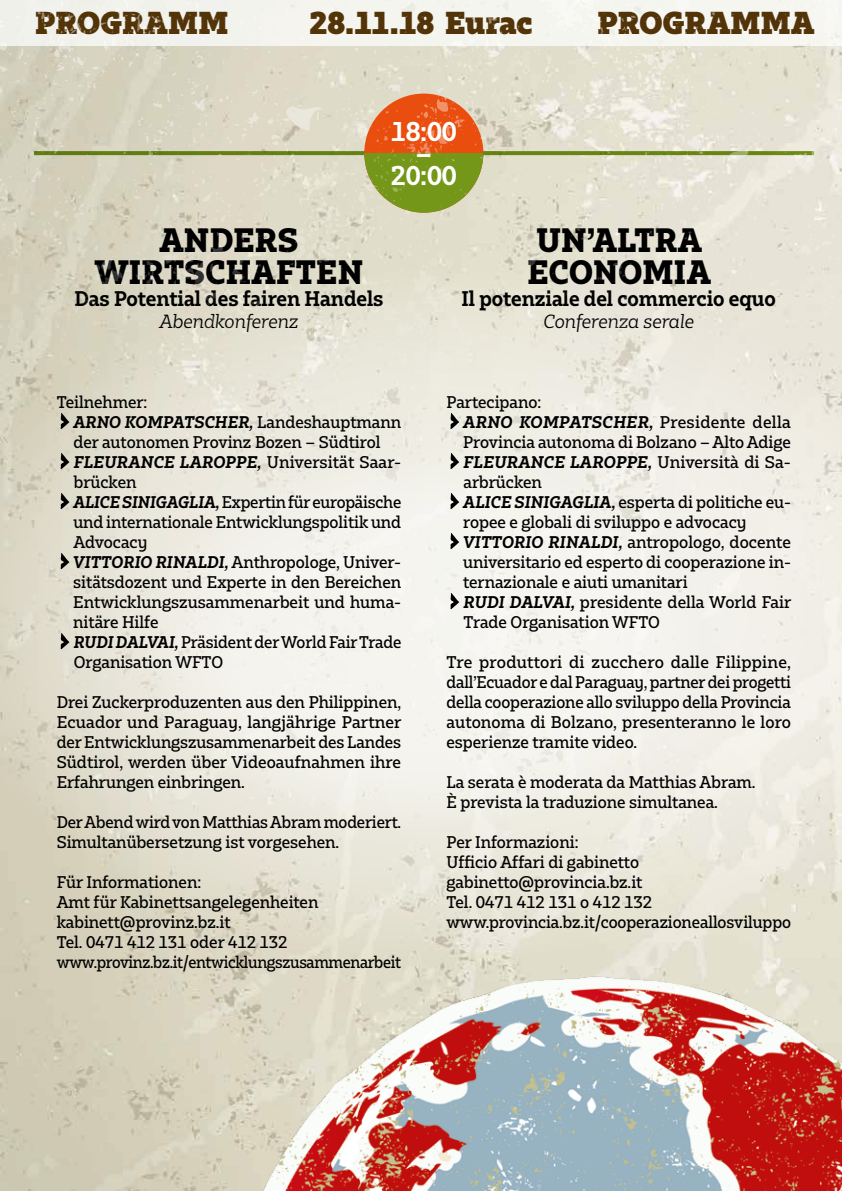
<style>
.page{position:relative;width:842px;height:1191px;background:#fff}
.page>*{position:absolute;margin:0;border:0;box-sizing:border-box;transform-origin:0 0}
.t1{font:800 32px/32px "Bw Glenn Slab";letter-spacing:.01em;color:#000;text-align:center}
.t2{font:900 30px "Bw Glenn Slab";letter-spacing:.005em;color:#533408}
.t3{font:700 25.6px/22.2px "Bw Glenn Slab";color:#fff;text-align:center}
.t4{font:700 20px "Bw Glenn Slab";color:#000}
.t5{font:italic 18px "Bw Glenn Slab";color:#000}
.t6{font:500 16px/20px "Bw Glenn Slab";color:#000}
.t7{font:500 16px/20px "Bw Glenn Slab";color:#000;scale:.96 1}
.t8{font:500 15.8px "Bw Glenn Slab";letter-spacing:-.02em;color:#000;scale:.94 1}
.s1{font-weight:700;font-style:italic}
</style>
<div class="page">
<svg style="left:0;top:433px;width:842px;height:533px;background:#e9e6da"></svg>
<div style="left:142px;top:450px;width:567px;height:383px;background:#f4f3ed;border-radius:50%"></div>
<img style="left:18px;top:854px;width:824px;height:337px">
<svg style="left:61px;top:453px;width:8px;height:16px"></svg>
<svg style="left:61px;top:493px;width:8px;height:16px"></svg>
<svg style="left:61px;top:553px;width:8px;height:16px"></svg>
<svg style="left:61px;top:633px;width:8px;height:16px"></svg>
<svg style="left:450px;top:453px;width:9px;height:16px"></svg>
<svg style="left:450px;top:493px;width:9px;height:16px"></svg>
<svg style="left:450px;top:533px;width:9px;height:16px"></svg>
<svg style="left:450px;top:593px;width:9px;height:16px"></svg>
<img style="left:0;top:0;width:842px;height:433px">
<h2 class="t2" style="left:35px;top:4px;width:195px">PROGRAMM</h2>
<h2 class="t2" style="left:310px;top:4px;width:224px">28.11.18 Eurac</h2>
<h2 class="t2" style="left:597px;top:4px;width:218px">PROGRAMMA</h2>
<h3 class="t3" style="left:391px;top:120px;width:68px">18:00 –<br>20:00</h3>
<h1 class="t1" style="left:95px;top:223px;width:270px">ANDERS<br>WIRTSCHAFTEN</h1>
<p class="t4" style="left:74px;top:285px;width:311px">Das Potential des fairen Handels</p>
<p class="t5" style="left:160px;top:309px;width:140px">Abendkonferenz</p>
<h1 class="t1" style="left:527px;top:223px;width:185px;text-align:left">UN’ALTRA<br>ECONOMIA</h1>
<p class="t4" style="left:462px;top:285px;width:316px">Il potenziale del commercio equo</p>
<p class="t5" style="left:543px;top:309px;width:152px">Conferenza serale</p>
<p class="t6" style="left:73px;top:391px;width:329px;text-indent:-17px">Teilnehmer:<br><span class="s1">ARNO KOMPATSCHER,</span> Landeshauptmann der autonomen Provinz Bozen – Südtirol<br><span class="s1">FLEURANCE LAROPPE,</span> Universität Saar&shy;brücken<br><span class="s1">ALICE SINIGAGLIA,</span> Expertin für europäische und internationale Entwicklungspolitik und<br>Advocacy<br><span class="s1">VITTORIO RINALDI,</span> Anthropologe, Univer&shy;sitätsdozent und Experte in den Bereichen<br>Entwicklungszusammenarbeit und huma&shy;nitäre Hilfe<br><span class="s1">RUDI DALVAI,</span> Präsident der World Fair Trade<br>Organisation WFTO</p>
<p class="t6" style="left:57px;top:691px;width:346px;text-align:justify">Drei Zuckerproduzenten aus den Philippinen, Ecuador und Paraguay, langjährige Partner der Entwicklungszusammenarbeit des Landes Südtirol, werden über Videoaufnahmen ihre Erfahrungen einbringen.</p>
<p class="t7" style="left:57px;top:811px;width:360px">Der Abend wird von Matthias Abram moderiert.<br>Simultanübersetzung ist vorgesehen.</p>
<p class="t6" style="left:57px;top:871px;width:263px">Für Informationen:<br>Amt für Kabinettsangelegenheiten kabinett@provinz.bz.it<br>Tel. 0471 412 131 oder 412 132</p>
<p class="t8" style="left:57px;top:952px;width:368px">www.provinz.bz.it/entwicklungszusammenarbeit</p>
<p class="t6" style="left:463px;top:391px;width:330px;text-indent:-17px">Partecipano:<br><span class="s1">ARNO KOMPATSCHER,</span> Presidente della Provincia autonoma di Bolzano – Alto Adige <span class="s1">FLEURANCE LAROPPE,</span> Università di Sa&shy;arbrücken<br><span class="s1">ALICE SINIGAGLIA,</span> esperta di politiche eu&shy;ropee e globali di sviluppo e advocacy <span class="s1">VITTORIO RINALDI,</span> antropologo, docente universitario ed esperto di cooperazione in&shy;ternazionale e aiuti umanitari<br><span class="s1">RUDI DALVAI,</span> presidente della World Fair Trade Organisation WFTO</p>
<p class="t6" style="left:446px;top:651px;width:346px;text-align:justify">Tre produttori di zucchero dalle Filippine, dall’Ecuador e dal Paraguay, partner dei progetti della cooperazione allo sviluppo della Provincia autonoma di Bolzano, presenteranno le loro esperienze tramite video.</p>
<p class="t6" style="left:446px;top:771px;width:311px">La serata è moderata da Matthias Abram.<br>È prevista la traduzione simultanea.</p>
<p class="t6" style="left:446px;top:831px;width:346px">Per Informazioni:<br>Ufficio Affari di gabinetto gabinetto@provincia.bz.it<br>Tel. 0471 412 131 o 412 132 www.provincia.bz.it/cooperazioneallosviluppo</p>
</div>
